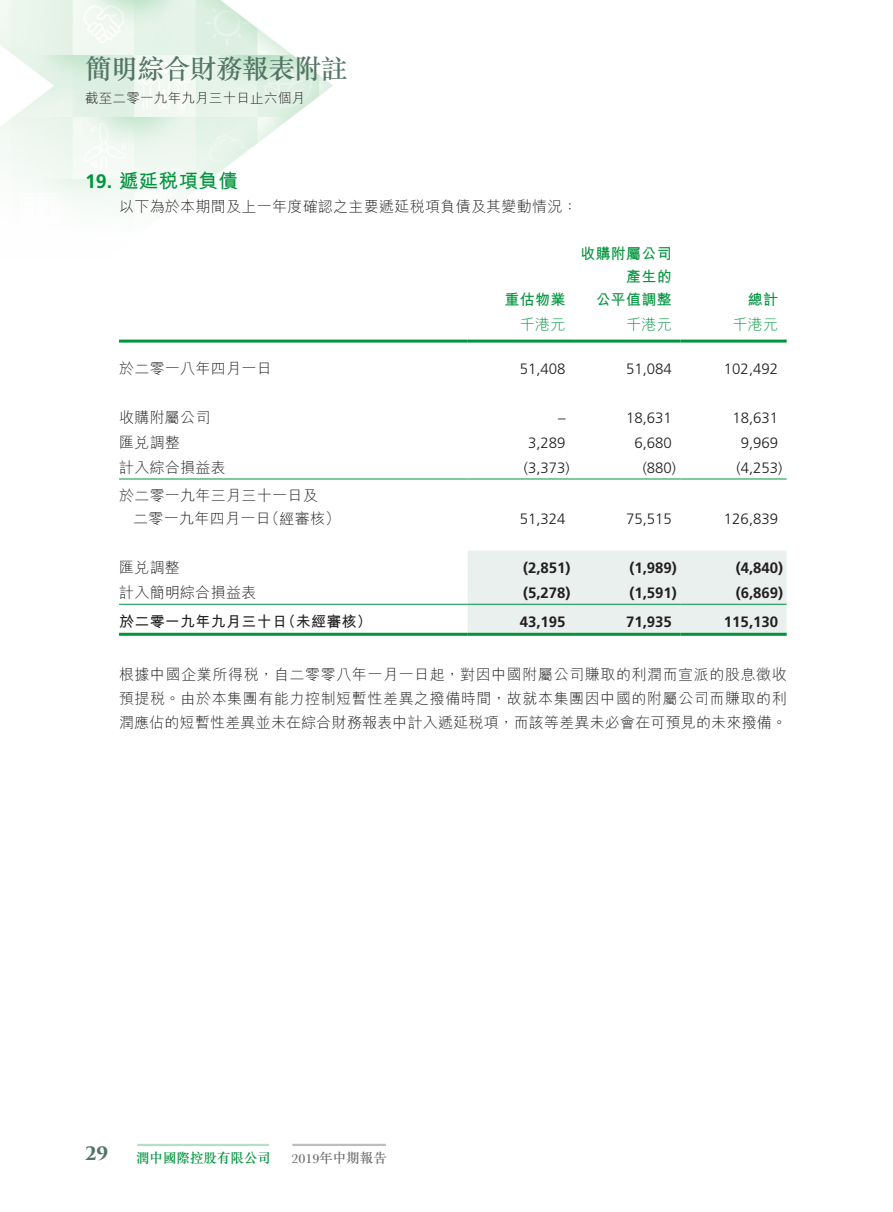
<style>
.page{position:relative;width:893px;height:1212px;background:#fff}
.page>*{position:absolute;margin:0;border:0;box-sizing:border-box;transform-origin:0 0}
.t1{font:500 27px "M Sung HK";letter-spacing:-.03em;color:#537567}
.t2{font:700 19.5px "M Hei HK";letter-spacing:.02em;color:#00943d}
.t3{font:700 18px "Trajan Pro 3";color:#537567}
.t4{font:300 15px/24px "M Hei HK";letter-spacing:.02em;color:#231f20}
.t5{font:300 15px "Frutiger LT Std";color:#231f20}
.t6{font:700 15px "Frutiger LT Std";color:#231f20}
.t7{font:700 15px/23.2px "M Hei HK";letter-spacing:.02em;color:#00943d;text-align:right}
.t8{font:700 15px "M Hei HK";letter-spacing:.02em;color:#231f20}
.t9{font:300 15px "M Hei HK";letter-spacing:.02em;color:#00943d}
.t10{font:300 13.5px "M Hei HK";letter-spacing:.02em;color:#231f20}
.t11{font:500 13.5px "M Sung HK";color:#00943d}
.t12{font:500 13.5px "M Sung HK";color:#6c6d70}
.s1{font-family:"Frutiger LT Std"}
</style>
<div class="page">
<img style="left:0;top:0;width:333px;height:206px">
<hr style="left:137px;top:1144px;width:132px;height:2px;background:#b6e0c2">
<hr style="left:292px;top:1144px;width:94px;height:2px;background:#bcbdc0">
<div style="left:468px;top:551px;width:319px;height:82px;background:#eaf0ee"></div>
<hr style="left:119px;top:340px;width:349px;height:3px;background:#00943d">
<hr style="left:468px;top:340px;width:106px;height:3px;background:#00943d">
<hr style="left:574px;top:340px;width:106px;height:3px;background:#00943d">
<hr style="left:680px;top:340px;width:107px;height:3px;background:#00943d">
<hr style="left:119px;top:479px;width:349px;height:1px;background:#00943d">
<hr style="left:468px;top:479px;width:106px;height:1px;background:#00943d">
<hr style="left:574px;top:479px;width:106px;height:1px;background:#00943d">
<hr style="left:680px;top:479px;width:107px;height:1px;background:#00943d">
<hr style="left:119px;top:604px;width:349px;height:1px;background:#00943d">
<hr style="left:468px;top:604px;width:106px;height:1px;background:#00943d">
<hr style="left:574px;top:604px;width:106px;height:1px;background:#00943d">
<hr style="left:680px;top:604px;width:107px;height:1px;background:#00943d">
<hr style="left:119px;top:633px;width:349px;height:3px;background:#00943d">
<hr style="left:468px;top:633px;width:106px;height:3px;background:#00943d">
<hr style="left:574px;top:633px;width:106px;height:3px;background:#00943d">
<hr style="left:680px;top:633px;width:107px;height:3px;background:#00943d">
<h1 class="t1" style="left:85px;top:51px;width:264px">簡明綜合財務報表附註</h1>
<p class="t10" style="left:85px;top:92px;width:222px">截至二零一九年九月三十日止六個月</p>
<h2 class="t2" style="left:85px;top:166px;width:154px"><span class="s1">19.</span> 遞延稅項負債</h2>
<p class="t4" style="left:119px;top:194px;width:460px">以下為於本期間及上一年度確認之主要遞延稅項負債及其變動情況：</p>
<p class="t7" style="left:580px;top:240px;width:93px">收購附屬公司產生的</p>
<p class="t7" style="left:505px;top:287px;width:62px">重估物業</p>
<p class="t7" style="left:596px;top:287px;width:78px">公平值調整</p>
<p class="t7" style="left:748px;top:287px;width:32px">總計</p>
<p class="t9" style="left:520px;top:317px;width:47px">千港元</p>
<p class="t9" style="left:626px;top:317px;width:47px">千港元</p>
<p class="t9" style="left:733px;top:317px;width:47px">千港元</p>
<p class="t4" style="left:119px;top:356px;width:154px">於二零一八年四月一日</p>
<p class="t5" style="left:520px;top:360px;width:47px">51,408</p>
<p class="t5" style="left:626px;top:360px;width:47px">51,084</p>
<p class="t5" style="left:724px;top:360px;width:56px">102,492</p>
<p class="t4" style="left:119px;top:406px;width:93px">收購附屬公司</p>
<p class="t5" style="left:558px;top:410px;width:9px">–</p>
<p class="t5" style="left:626px;top:410px;width:47px">18,631</p>
<p class="t5" style="left:732px;top:410px;width:47px">18,631</p>
<p class="t4" style="left:119px;top:430px;width:62px">匯兌調整</p>
<p class="t5" style="left:528px;top:434px;width:39px">3,289</p>
<p class="t5" style="left:634px;top:434px;width:39px">6,680</p>
<p class="t5" style="left:741px;top:434px;width:39px">9,969</p>
<p class="t4" style="left:119px;top:453px;width:200px;line-height:27.8px">計入綜合損益表<br>於二零一九年三月三十一日及</p>
<p class="t5" style="left:524px;top:459px;width:47px">)3,373(</p>
<p class="t5" style="left:643px;top:459px;width:35px">)880(</p>
<p class="t5" style="left:736px;top:459px;width:47px">)4,253(</p>
<p class="t4" style="left:264px;top:506px;width:77px">（經審核(</p>
<p class="t4" style="left:133px;top:506px;width:139px">二零一九年四月一日</p>
<p class="t5" style="left:520px;top:510px;width:47px">51,324</p>
<p class="t5" style="left:626px;top:510px;width:47px">75,515</p>
<p class="t5" style="left:724px;top:510px;width:56px">126,839</p>
<p class="t4" style="left:119px;top:556px;width:62px">匯兌調整</p>
<p class="t6" style="left:523px;top:559px;width:49px">)2,851(</p>
<p class="t6" style="left:629px;top:559px;width:49px">)1,989(</p>
<p class="t6" style="left:736px;top:559px;width:49px">)4,840(</p>
<p class="t4" style="left:119px;top:580px;width:139px">計入簡明綜合損益表</p>
<p class="t6" style="left:523px;top:584px;width:49px">)5,278(</p>
<p class="t6" style="left:629px;top:584px;width:49px">)1,591(</p>
<p class="t6" style="left:736px;top:584px;width:49px">)6,869(</p>
<p class="t8" style="left:281px;top:611px;width:92px">（未經審核(</p>
<p class="t8" style="left:119px;top:611px;width:170px">於二零一九年九月三十日</p>
<p class="t4" style="left:119px;top:662px;width:669px;text-align:justify">根據中國企業所得稅，自二零零八年一月一日起，對因中國附屬公司賺取的利潤而宣派的股息徵收預提稅。由於本集團有能力控制短暫性差異之撥備時間，故就本集團因中國的附屬公司而賺取的利潤應佔的短暫性差異並未在綜合財務報表中計入遞延稅項，而該等差異未必會在可預見的未來撥備。</p>
<p class="t6" style="left:520px;top:613px;width:47px">43,195</p>
<p class="t6" style="left:626px;top:613px;width:47px">71,935</p>
<p class="t6" style="left:724px;top:613px;width:56px">115,130</p>
<p class="t3" style="left:85px;top:1140px;width:25px">29</p>
<p class="t11" style="left:136px;top:1149px;width:136px">潤中國際控股有限公司</p>
<p class="t12" style="left:291px;top:1149px;width:97px">2019年中期報告</p>
</div>
